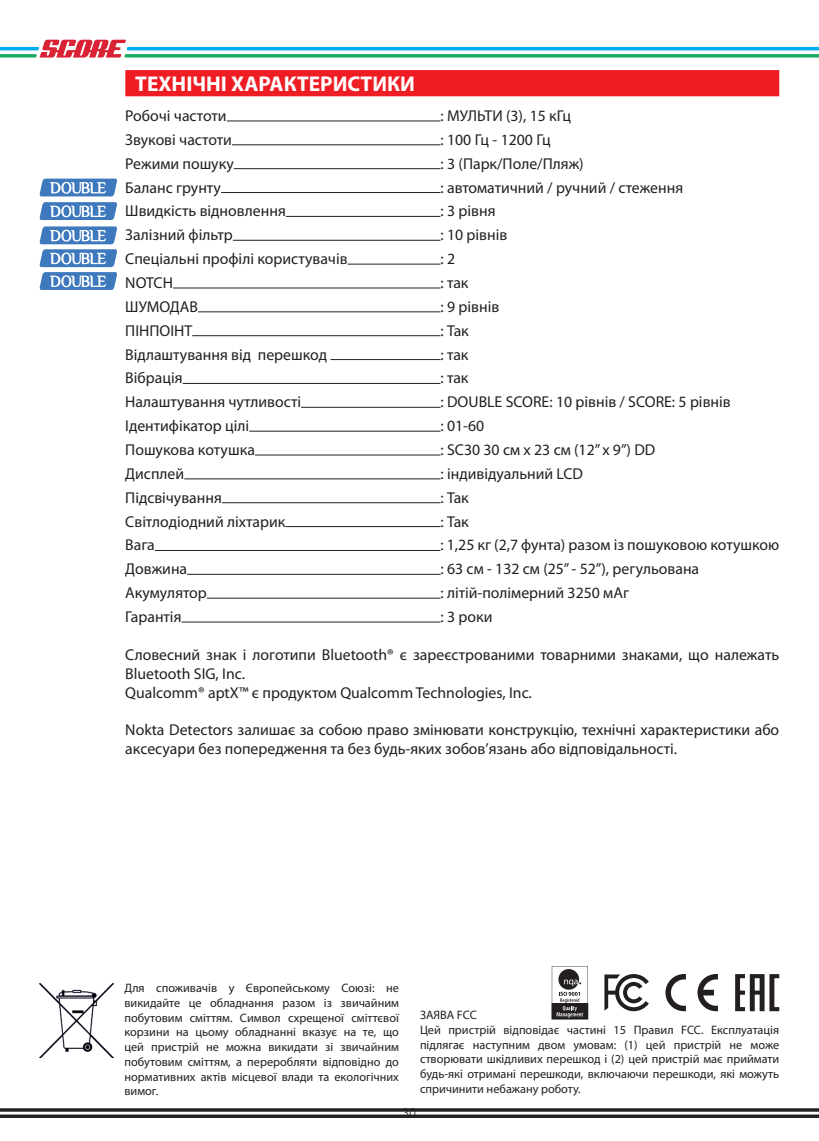
<style>
.page{position:relative;width:819px;height:1141px;background:#fff}
.page>*{position:absolute;margin:0;border:0;box-sizing:border-box;transform-origin:0 0}
.t1{font:700 21.35px "Myriad Pro";color:#fff}
.t2{font:15.75px/18.9px "Myriad Pro";color:#231f20}
.t3{font:12.25px/14.7px "Myriad Pro";color:#231f20;text-align:justify}
.t4{font:12.25px "Lintel";color:#231f20}
</style>
<div class="page">
<svg style="left:0;top:1108px;width:819px;height:10px"></svg>
<svg style="left:0;top:40px;width:819px;height:18px"></svg>
<div style="left:125px;top:70px;width:654px;height:26px;background:#ee1d23"></div>
<hr style="left:227px;top:121px;width:213px;height:1px;background:#231f20">
<hr style="left:232px;top:145px;width:208px;height:1px;background:#231f20">
<hr style="left:234px;top:168px;width:206px;height:1px;background:#231f20">
<hr style="left:221px;top:192px;width:219px;height:1px;background:#231f20">
<hr style="left:286px;top:216px;width:154px;height:1px;background:#231f20">
<hr style="left:233px;top:240px;width:207px;height:1px;background:#231f20">
<hr style="left:347px;top:264px;width:93px;height:1px;background:#231f20">
<hr style="left:173px;top:288px;width:267px;height:1px;background:#231f20">
<hr style="left:198px;top:312px;width:242px;height:1px;background:#231f20">
<hr style="left:192px;top:335px;width:248px;height:1px;background:#231f20">
<hr style="left:330px;top:359px;width:110px;height:1px;background:#231f20">
<hr style="left:183px;top:383px;width:257px;height:1px;background:#231f20">
<hr style="left:301px;top:407px;width:139px;height:1px;background:#231f20">
<hr style="left:249px;top:431px;width:191px;height:1px;background:#231f20">
<hr style="left:255px;top:455px;width:185px;height:1px;background:#231f20">
<hr style="left:184px;top:479px;width:256px;height:1px;background:#231f20">
<hr style="left:222px;top:502px;width:218px;height:1px;background:#231f20">
<hr style="left:285px;top:526px;width:155px;height:1px;background:#231f20">
<hr style="left:155px;top:550px;width:285px;height:1px;background:#231f20">
<hr style="left:187px;top:574px;width:253px;height:1px;background:#231f20">
<hr style="left:207px;top:598px;width:233px;height:1px;background:#231f20">
<hr style="left:181px;top:622px;width:259px;height:1px;background:#231f20">
<svg style="left:39px;top:179px;width:78px;height:17px"></svg>
<svg style="left:39px;top:202px;width:78px;height:18px"></svg>
<svg style="left:39px;top:226px;width:78px;height:64px"></svg>
<div style="left:551px;top:1003px;width:37px;height:16px;border:1px solid #231f20"></div>
<svg style="left:551px;top:966px;width:37px;height:52px"></svg>
<svg style="left:665px;top:974px;width:21px;height:37px"></svg>
<svg style="left:697px;top:974px;width:21px;height:37px"></svg>
<svg style="left:604px;top:974px;width:44px;height:37px"></svg>
<svg style="left:735px;top:974px;width:44px;height:37px"></svg>
<img style="left:40px;top:983px;width:74px;height:74px">
<h1 class="t1" style="left:135px;top:70px;width:281px">ТЕХНІЧНІ ХАРАКТЕРИСТИКИ</h1>
<p class="t2" style="left:125px;top:106px;width:103px">Робочі частоти</p>
<p class="t2" style="left:440px;top:106px;width:132px">: МУЛЬТИ (3), 15 кГц</p>
<p class="t2" style="left:125px;top:130px;width:108px">Звукові частоти</p>
<p class="t2" style="left:440px;top:130px;width:112px">: 100 Гц - 1200 Гц</p>
<p class="t2" style="left:125px;top:154px;width:110px">Режими пошуку</p>
<p class="t2" style="left:440px;top:154px;width:145px">: 3 (Парк/Поле/Пляж)</p>
<p class="t2" style="left:125px;top:178px;width:97px">Баланс грунту</p>
<p class="t2" style="left:440px;top:178px;width:244px">: автоматичний / ручний / стеження</p>
<p class="t2" style="left:125px;top:201px;width:162px">Швидкість відновлення</p>
<p class="t2" style="left:440px;top:201px;width:57px">: 3 рівня</p>
<p class="t2" style="left:125px;top:225px;width:109px">Залізний фільтр</p>
<p class="t2" style="left:440px;top:225px;width:68px">: 10 рівнів</p>
<p class="t2" style="left:125px;top:249px;width:224px">Спеціальні профілі користувачів</p>
<p class="t2" style="left:440px;top:249px;width:16px">: 2</p>
<p class="t2" style="left:125px;top:273px;width:49px">NOTCH</p>
<p class="t2" style="left:440px;top:273px;width:29px">: так</p>
<p class="t2" style="left:125px;top:297px;width:74px">ШУМОДАВ</p>
<p class="t2" style="left:440px;top:297px;width:60px">: 9 рівнів</p>
<p class="t2" style="left:125px;top:321px;width:68px">ПІНПОІНТ</p>
<p class="t2" style="left:440px;top:321px;width:30px">: Так</p>
<p class="t2" style="left:125px;top:345px;width:203px">Відлаштування від перешкод</p>
<p class="t2" style="left:440px;top:345px;width:29px">: так</p>
<p class="t2" style="left:125px;top:368px;width:59px">Вібрація</p>
<p class="t2" style="left:440px;top:368px;width:29px">: так</p>
<p class="t2" style="left:125px;top:392px;width:177px">Налаштування чутливості</p>
<p class="t2" style="left:440px;top:392px;width:292px">: DOUBLE SCORE: 10 рівнів / SCORE: 5 рівнів</p>
<p class="t2" style="left:125px;top:416px;width:125px">Ідентифікатор цілі</p>
<p class="t2" style="left:440px;top:416px;width:45px">: 01-60</p>
<p class="t2" style="left:125px;top:440px;width:131px">Пошукова котушка</p>
<p class="t2" style="left:440px;top:440px;width:216px">: SC30 30 см x 23 см (12” x 9”) DD</p>
<p class="t2" style="left:125px;top:464px;width:60px">Дисплей</p>
<p class="t2" style="left:440px;top:464px;width:144px">: індивідуальний LCD</p>
<p class="t2" style="left:125px;top:488px;width:98px">Підсвічування</p>
<p class="t2" style="left:440px;top:488px;width:30px">: Так</p>
<p class="t2" style="left:125px;top:512px;width:161px">Світлодіодний ліхтарик</p>
<p class="t2" style="left:440px;top:512px;width:30px">: Так</p>
<p class="t2" style="left:125px;top:535px;width:31px">Вага</p>
<p class="t2" style="left:440px;top:535px;width:340px">: 1,25 кг (2,7 фунта) разом із пошуковою котушкою</p>
<p class="t2" style="left:125px;top:559px;width:63px">Довжина</p>
<p class="t2" style="left:440px;top:559px;width:260px">: 63 см - 132 см (25” - 52”), регульована</p>
<p class="t2" style="left:125px;top:583px;width:83px">Акумулятор</p>
<p class="t2" style="left:440px;top:583px;width:190px">: літій-полімерний 3250 мАг</p>
<p class="t2" style="left:125px;top:607px;width:58px">Гарантія</p>
<p class="t2" style="left:440px;top:607px;width:53px">: 3 роки</p>
<p class="t2" style="left:125px;top:645px;width:655px">Словесний знак і логотипи Bluetooth® є зареєстрованими товарними знаками, що належать<br>Bluetooth SIG, Inc.<br>Qualcomm® aptX™ є продуктом Qualcomm Technologies, Inc.</p>
<p class="t2" style="left:125px;top:720px;width:655px">Nokta Detectors залишає за собою право змінювати конструкцію, технічні характеристики або аксесуари без попередження та без будь-яких зобов’язань або відповідальності.</p>
<p class="t3" style="left:124px;top:981px;width:276px">Для споживачів у Європейському Союзі: не викидайте це обладнання разом із звичайним побутовим сміттям. Символ схрещеної сміттєвої корзини на цьому обладнанні вказує на те, що цей пристрій не можна викидати зі звичайним побутовим сміттям, а переробляти відповідно до нормативних актів місцевої влади та екологічних вимог.</p>
<p class="t3" style="left:420px;top:1008px;width:361px;text-align:left">ЗАЯВА FCC<br>Цей пристрій відповідає частині 15 Правил FCC. Експлуатація підлягає наступним двом умовам: (1) цей пристрій не може створювати шкідливих перешкод і (2) цей пристрій має приймати будь-які отримані перешкоди, включаючи перешкоди, які можуть спричинити небажану роботу.</p>
<p class="t4" style="left:403px;top:1104px;width:15px">30</p>
</div>
